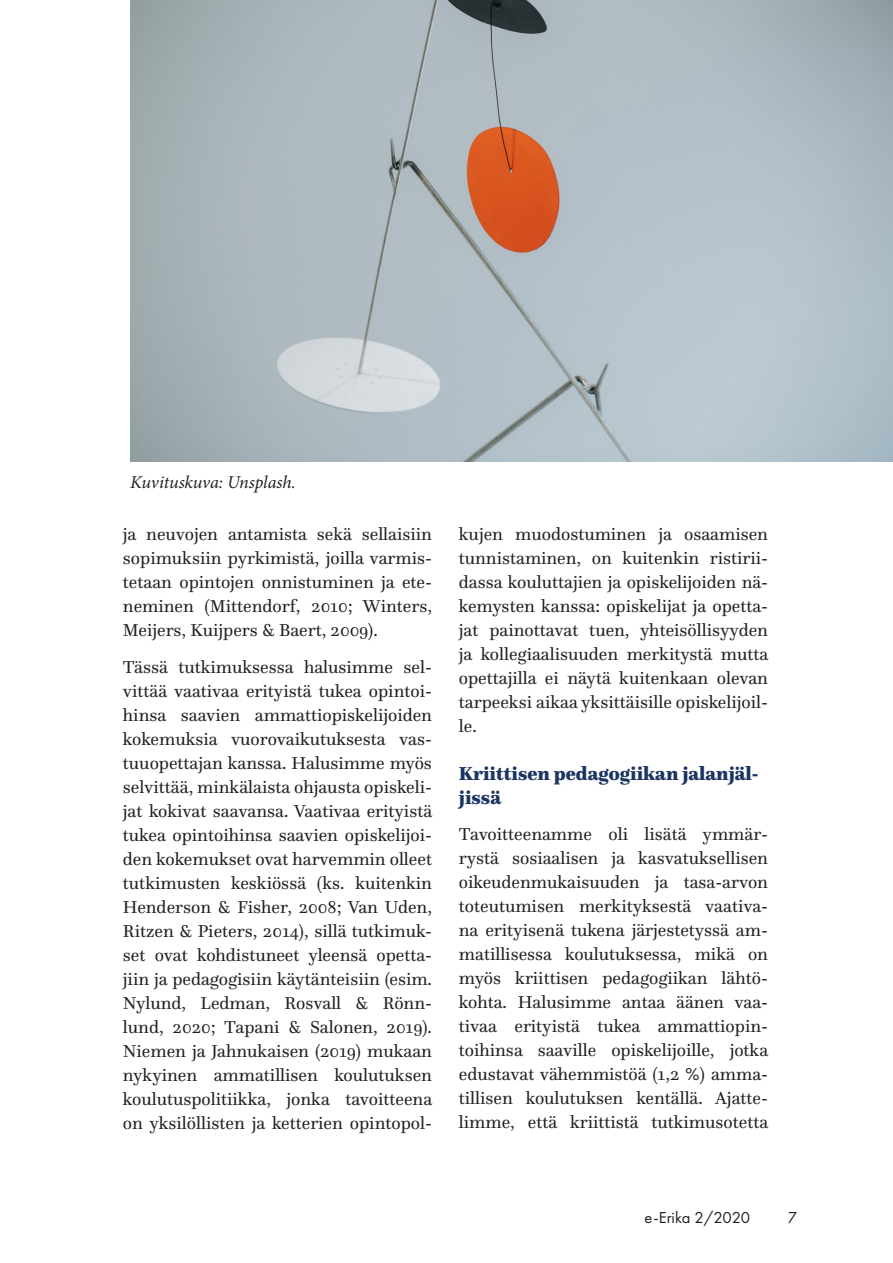
<style>
.page{position:relative;width:893px;height:1263px;background:#fff}
.page>*{position:absolute;margin:0;border:0;box-sizing:border-box;transform-origin:0 0}
.UUSI_väliotsikot{font:900 19.5px/23.4px "Questa";color:#1c3462}
.ARTIKKELI_-_LEIPÄTEK{font:18px/24px "Questa";color:#231f20;text-align:justify}
.t1{font:italic 18px "Minion Pro";letter-spacing:-.01em;color:#231f20}
.t2{font:16.5px "Futura PT";color:#231f20}
</style>
<div class="page">
<img style="left:130px;top:0;width:762px;height:462px">
<p class="t1" style="left:130px;top:470px;width:167px">Kuvituskuva: Unsplash.</p>
<p class="ARTIKKELI_-_LEIPÄTEK" style="left:123px;top:522px;width:311px">ja neuvojen antamista sekä sellaisiin sopimuksiin pyrkimistä, joilla varmis&shy;tetaan opintojen onnistuminen ja ete&shy;neminen (Mittendorf, 2010; Winters, Meijers, Kuijpers &amp; Baert, 2009).</p>
<p class="ARTIKKELI_-_LEIPÄTEK" style="left:123px;top:655px;width:311px">Tässä tutkimuksessa halusimme sel&shy;vittää vaativaa erityistä tukea opintoi&shy;hinsa saavien ammattiopiskelijoiden kokemuksia vuorovaikutuksesta vas&shy;tuuopettajan kanssa. Halusimme myös selvittää, minkälaista ohjausta opiskeli&shy;jat kokivat saavansa. Vaativaa erityistä tukea opintoihinsa saavien opiskelijoi&shy;den kokemukset ovat harvemmin olleet tutkimusten keskiössä (ks. kuitenkin Henderson &amp; Fisher, 2008; Van Uden, Ritzen &amp; Pieters, 2014), sillä tutkimuk&shy;set ovat kohdistuneet yleensä opetta&shy;jiin ja pedagogisiin käytänteisiin (esim.<br>Nylund, Ledman, Rosvall &amp; Rönn&shy;lund, 2020; Tapani &amp; Salonen, 2019).<br>Niemen ja Jahnukaisen (2019) mukaan nykyinen ammatillisen koulutuksen koulutuspolitiikka, jonka tavoitteena on yksilöllisten ja ketterien opintopol-</p>
<p class="ARTIKKELI_-_LEIPÄTEK" style="left:459px;top:522px;width:311px">kujen muodostuminen ja osaamisen tunnistaminen, on kuitenkin ristirii&shy;dassa kouluttajien ja opiskelijoiden nä&shy;kemysten kanssa: opiskelijat ja opetta&shy;jat painottavat tuen, yhteisöllisyyden ja kollegiaalisuuden merkitystä mutta opettajilla ei näytä kuitenkaan olevan tarpeeksi aikaa yksittäisille opiskelijoil&shy;le.</p>
<p class="UUSI_väliotsikot" style="left:459px;top:762px;width:301px">Kriittisen pedagogiikan jalanjäl&shy;jissä</p>
<p class="ARTIKKELI_-_LEIPÄTEK" style="left:459px;top:822px;width:311px">Tavoitteenamme oli lisätä ymmär&shy;rystä sosiaalisen ja kasvatuksellisen oikeudenmukaisuuden ja tasa-arvon toteutumisen merkityksestä vaativa&shy;na erityisenä tukena järjestetyssä am&shy;matillisessa koulutuksessa, mikä on myös kriittisen pedagogiikan lähtö&shy;kohta. Halusimme antaa äänen vaa&shy;tivaa erityistä tukea ammattiopin&shy;toihinsa saaville opiskelijoille, jotka edustavat vähemmistöä (1,2 %) amma&shy;tillisen koulutuksen kentällä. Ajatte&shy;limme, että kriittistä tutkimusotetta</p>
<p class="t2" style="left:645px;top:1208px;width:107px">e-Erika 2/2020</p>
<p class="t2" style="left:788px;top:1207px;width:11px">7</p>
</div>
